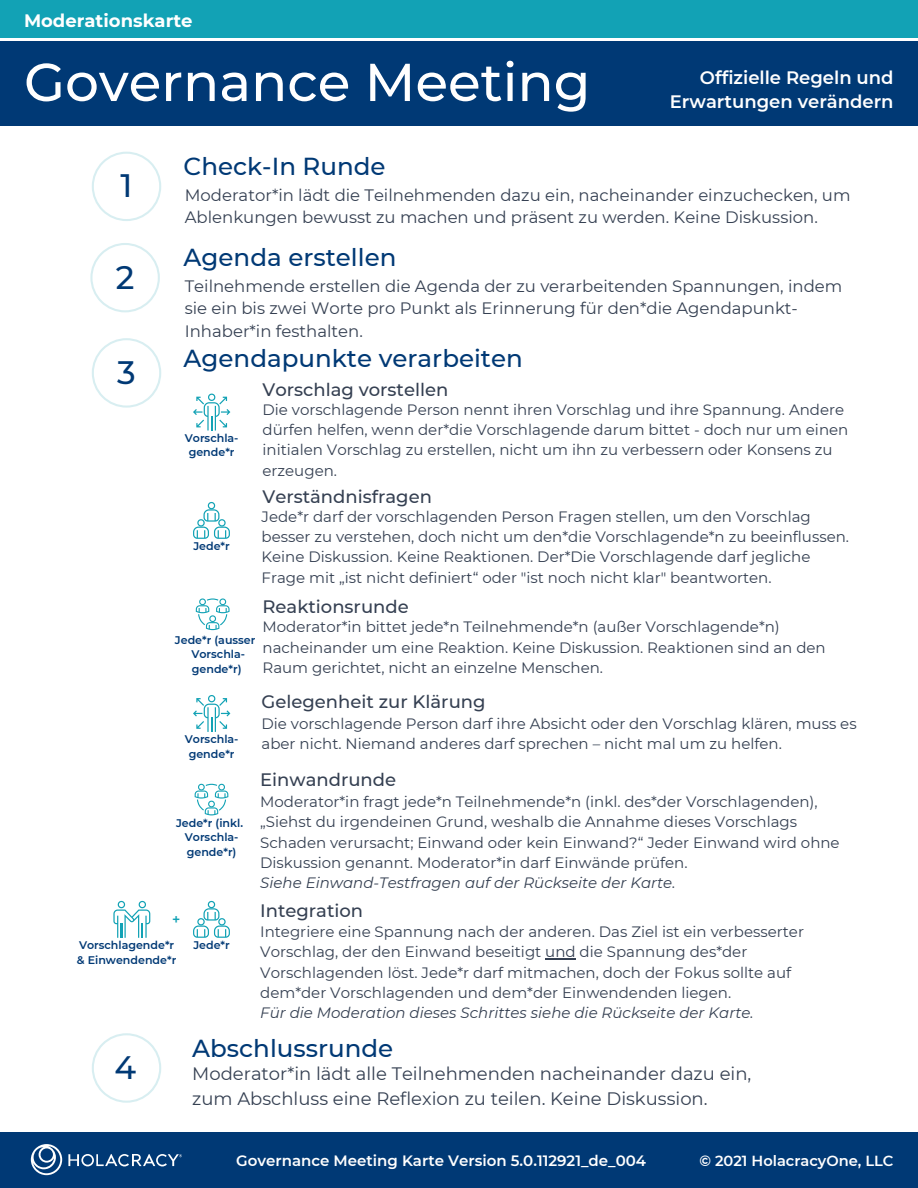
<style>
.page{position:relative;width:918px;height:1188px;background:#fff}
.page>*{position:absolute;margin:0;border:0;box-sizing:border-box;transform-origin:0 0}
.t1{font:500 53.25px "Montserrat";color:#fff}
.t2{font:500 32.4px "Montserrat";color:#003975}
.t3{font:500 24.6px "Montserrat";color:#003975}
.t4{font:18px/24.8px "Montserrat";color:#354052}
.t5{font:500 18px "Montserrat";color:#354052}
.t6{font:600 18px/24.8px "Montserrat";color:#fff;text-align:right}
.t7{font:700 18px "Montserrat";color:#fff}
.t8{font:16.5px/22.5px "Montserrat";color:#354052}
.t9{font:15px/20.2px "Montserrat";color:#354052}
.t10{font:italic 15px "Montserrat";color:#354052}
.t11{font:600 15px "Montserrat";color:#fff}
.t12{font:600 14.7px "Montserrat";color:#fff}
.t13{font:700 13.2px "Open Sans";color:#12a2b5}
.t14{font:600 11.1px/14.7px "Montserrat";color:#003975;text-align:center}
</style>
<div class="page">
<div style="left:0;top:1132px;width:918px;height:56px;background:#003975"></div>
<svg style="left:31px;top:1144px;width:31px;height:31px"></svg>
<svg style="left:68px;top:1154px;width:114px;height:12px"></svg>
<div style="left:0;top:0;width:918px;height:126px;background:#003975"></div>
<div style="left:0;top:0;width:918px;height:41px;background:linear-gradient(to right,#fff,#fff)"></div>
<div style="left:0;top:0;width:918px;height:37px;background:#12a2b5"></div>
<svg style="left:193px;top:394px;width:37px;height:37px"></svg>
<svg style="left:193px;top:502px;width:37px;height:37px"></svg>
<svg style="left:196px;top:598px;width:34px;height:32px"></svg>
<svg style="left:193px;top:695px;width:37px;height:37px"></svg>
<svg style="left:195px;top:784px;width:33px;height:31px"></svg>
<svg style="left:113px;top:901px;width:37px;height:37px"></svg>
<svg style="left:193px;top:901px;width:37px;height:37px"></svg>
<hr style="left:545px;top:959px;width:31px;height:1px;background:#354052">
<svg style="left:92px;top:152px;width:69px;height:69px"></svg>
<svg style="left:90px;top:243px;width:70px;height:69px"></svg>
<svg style="left:92px;top:338px;width:69px;height:70px"></svg>
<svg style="left:92px;top:1033px;width:69px;height:70px"></svg>
<p class="t7" style="left:24px;top:7px;width:170px">Moderationskarte</p>
<h1 class="t1" style="left:24px;top:45px;width:568px">Governance Meeting</h1>
<p class="t6" style="left:670px;top:64px;width:225px">Offizielle Regeln und<br>Erwartungen verändern</p>
<h2 class="t2" style="left:121px;top:163px;width:13px">1</h2>
<h3 class="t3" style="left:184px;top:149px;width:203px">Check-In Runde</h3>
<p class="t8" style="left:185px;top:183px;width:667px">Moderator*in lädt die Teilnehmenden dazu ein, nacheinander einzuchecken, um<br>Ablenkungen bewusst zu machen und präsent zu werden. Keine Diskussion.</p>
<h3 class="t3" style="left:184px;top:240px;width:214px">Agenda erstellen</h3>
<p class="t8" style="left:185px;top:274px;width:659px">Teilnehmende erstellen die Agenda der zu verarbeitenden Spannungen, indem sie ein bis zwei Worte pro Punkt als Erinnerung für den*die Agendapunkt-<br>Inhaber*in festhalten.</p>
<h3 class="t3" style="left:184px;top:342px;width:341px">Agendapunkte verarbeiten</h3>
<h2 class="t2" style="left:116px;top:255px;width:20px">2</h2>
<h2 class="t2" style="left:117px;top:350px;width:20px">3</h2>
<p class="t5" style="left:263px;top:377px;width:187px">Vorschlag vorstellen</p>
<p class="t9" style="left:263px;top:399px;width:587px">Die vorschlagende Person nennt ihren Vorschlag und ihre Spannung. Andere dürfen helfen, wenn der*die Vorschlagende darum bittet - doch nur um einen initialen Vorschlag zu erstellen, nicht um ihn zu verbessern oder Konsens zu erzeugen.</p>
<p class="t5" style="left:263px;top:484px;width:171px">Verständnisfragen</p>
<p class="t9" style="left:262px;top:506px;width:589px">Jede*r darf der vorschlagenden Person Fragen stellen, um den Vorschlag besser zu verstehen, doch nicht um den*die Vorschlagende*n zu beeinflussen.<br>Keine Diskussion. Keine Reaktionen. Der*Die Vorschlagende darf jegliche Frage mit „ist nicht definiert“ oder "ist noch nicht klar" beantworten.</p>
<p class="t5" style="left:263px;top:594px;width:148px">Reaktionsrunde</p>
<p class="t9" style="left:263px;top:616px;width:565px">Moderator*in bittet jede*n Teilnehmende*n (außer Vorschlagende*n) nacheinander um eine Reaktion. Keine Diskussion. Reaktionen sind an den<br>Raum gerichtet, nicht an einzelne Menschen.</p>
<p class="t5" style="left:262px;top:690px;width:225px">Gelegenheit zur Klärung</p>
<p class="t9" style="left:262px;top:713px;width:597px">Die vorschlagende Person darf ihre Absicht oder den Vorschlag klären, muss es aber nicht. Niemand anderes darf sprechen – nicht mal um zu helfen.</p>
<p class="t5" style="left:260px;top:767px;width:137px">Einwandrunde</p>
<p class="t9" style="left:260px;top:791px;width:581px">Moderator*in fragt jede*n Teilnehmende*n (inkl. des*der Vorschlagenden), „Siehst du irgendeinen Grund, weshalb die Annahme dieses Vorschlags Schaden verursacht; Einwand oder kein Einwand?“ Jeder Einwand wird ohne Diskussion genannt. Moderator*in darf Einwände prüfen.</p>
<p class="t10" style="left:260px;top:872px;width:417px">Siehe Einwand-Testfragen auf der Rückseite der Karte.</p>
<p class="t5" style="left:260px;top:899px;width:105px">Integration</p>
<p class="t9" style="left:260px;top:921px;width:545px">Integriere eine Spannung nach der anderen. Das Ziel ist ein verbesserter Vorschlag, der den Einwand beseitigt und die Spannung des*der Vorschlagenden löst. Jede*r darf mitmachen, doch der Fokus sollte auf dem*der Vorschlagenden und dem*der Einwendenden liegen.</p>
<p class="t10" style="left:260px;top:1003px;width:495px">Für die Moderation dieses Schrittes siehe die Rückseite der Karte.</p>
<p class="t14" style="left:185px;top:430px;width:55px">Vorschla&shy;gende*r</p>
<p class="t14" style="left:193px;top:539px;width:38px">Jede*r</p>
<p class="t14" style="left:175px;top:632px;width:82px">Jede*r (ausser<br>Vorschla&shy;gende*r)</p>
<p class="t14" style="left:185px;top:731px;width:55px">Vorschla&shy;gende*r</p>
<p class="t14" style="left:176px;top:815px;width:68px">Jede*r (inkl.<br>Vorschla&shy;gende*r)</p>
<p class="t13" style="left:172px;top:910px;width:9px">+</p>
<p class="t14" style="left:77px;top:937px;width:101px;text-align:left">Vorschlagende*r &amp; Einwendende*r</p>
<p class="t14" style="left:193px;top:938px;width:38px">Jede*r</p>
<h2 class="t2" style="left:114px;top:1045px;width:23px">4</h2>
<h3 class="t3" style="left:192px;top:1031px;width:203px">Abschlussrunde</h3>
<p class="t4" style="left:192px;top:1061px;width:561px">Moderator*in lädt alle Teilnehmenden nacheinander dazu ein, zum Abschluss eine Reflexion zu teilen. Keine Diskussion.</p>
<p class="t11" style="left:236px;top:1150px;width:411px">Governance Meeting Karte Version 5.0.112921_de_004</p>
<p class="t12" style="left:699px;top:1150px;width:196px">© 2021 HolacracyOne, LLC</p>
</div>
